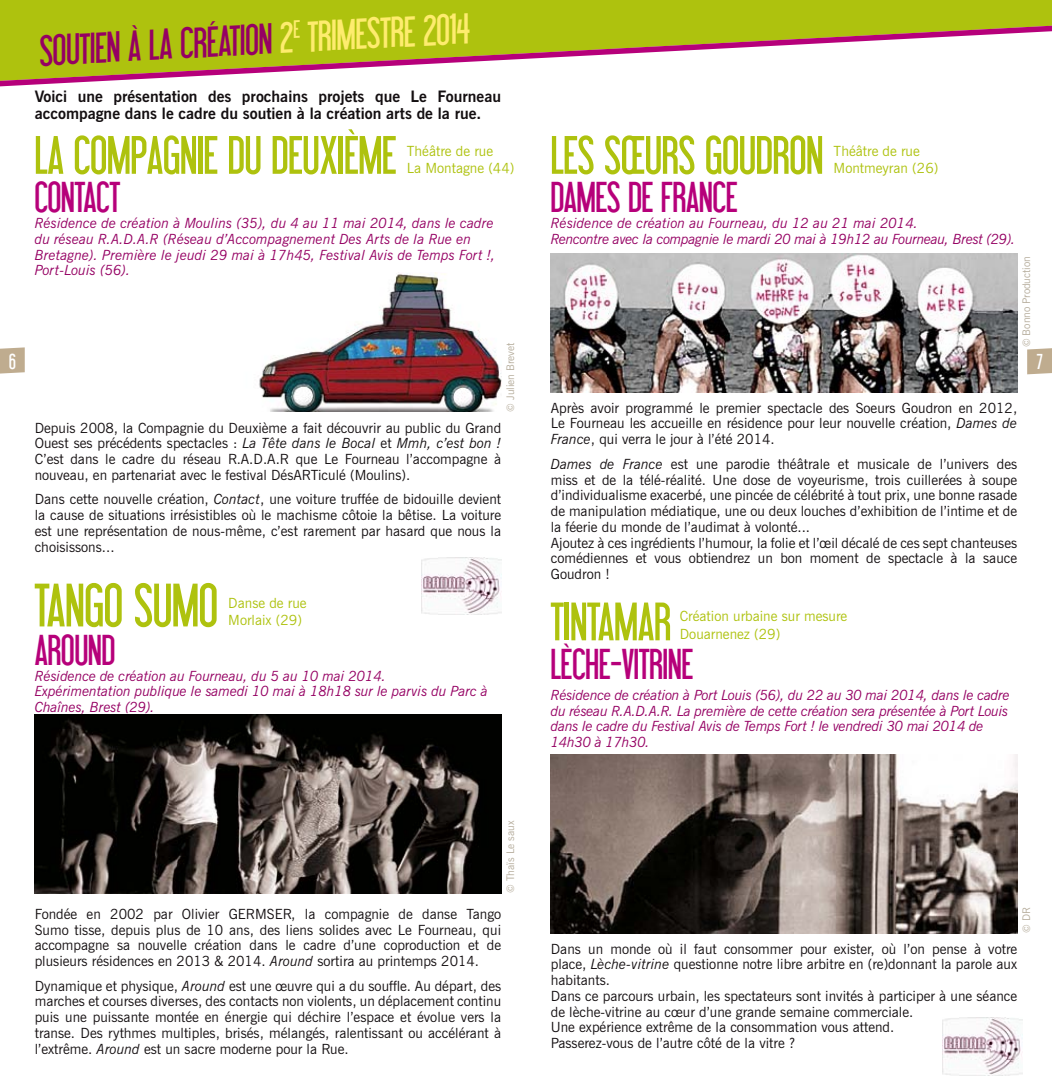
<style>
.page{position:relative;width:1052px;height:1077px;background:#fff}
.page>*{position:absolute;margin:0;border:0;box-sizing:border-box;transform-origin:0 0}
.t1{font:59.5px "Libel Suit";color:#aec20e}
.t2{font:52.5px "Libel Suit";color:#aec20e}
.t3{font:42px "Libel Suit";color:#b6007a}
.t4{font:42px "Libel Suit";color:#950063}
.t5{font:21px "Libel Suit";color:#fff}
.t6{font:700 15.75px/17.5px "News Gothic BT";color:#140f11}
.t7{font:14px/15.8px "News Gothic BT";color:#140f11;text-align:justify}
.t8{font:italic 14px/15.8px "News Gothic BT";letter-spacing:-.01em;color:#950063}
.t9{font:14px/17.5px "News Gothic BT";color:#aec20e}
.t10{font:10.5px "News Gothic BT";color:#b5ac9b}
.s1{color:#feec6e}
.s2{font-style:italic}
</style>
<div class="page">
<div style="left:0;top:0;width:1052px;height:26px;background:#aec20e"></div>
<svg style="left:0;top:26px;width:1052px;height:60px"></svg>
<img style="left:259px;top:273px;width:242px;height:139px">
<img style="left:35px;top:714px;width:466px;height:179px">
<img style="left:551px;top:253px;width:466px;height:139px">
<img style="left:551px;top:754px;width:466px;height:179px">
<img style="left:943px;top:1017px;width:79px;height:58px">
<img style="left:422px;top:557px;width:79px;height:58px">
<svg style="left:0;top:347px;width:25px;height:26px"></svg>
<svg style="left:1027px;top:348px;width:25px;height:26px"></svg>
<h3 class="t4" style="left:38px;top:28px;width:432px;rotate:-3deg">SOUTIEN À LA CRÉATION <span class="s1">2</span><sup>E</sup> <span class="s1">TRIMESTRE 2014</span></h3>
<p class="t6" style="left:35px;top:87px;width:468px">Voici une présentation des prochains projets que Le Fourneau accompagne dans le cadre du soutien à la création arts de la rue.</p>
<h2 class="t2" style="left:35px;top:127px;width:363px">LA COMPAGNIE DU DEUXIÈME</h2>
<h3 class="t3" style="left:35px;top:175px;width:14px">CONTACT</h3>
<p class="t8" style="left:35px;top:215px;width:462px">Résidence de création à Moulins (35), du 4 au 11 mai 2014, dans le cadre du réseau R.A.D.A.R (Réseau d’Accompagnement Des Arts de la Rue en Bretagne). Première le jeudi 29 mai à 17h45, Festival Avis de Temps Fort !, Port-Louis (56).</p>
<h2 class="t2" style="left:551px;top:127px;width:274px">LES SŒURS GOUDRON</h2>
<h3 class="t3" style="left:551px;top:175px;width:15px">DAMES</h3>
<h3 class="t3" style="left:628px;top:175px;width:47px">DE FRANCE</h3>
<p class="t8" style="left:551px;top:215px;width:466px">Résidence de création au Fourneau, du 12 au 21 mai 2014.<br>Rencontre avec la compagnie le mardi 20 mai à 19h12 au Fourneau, Brest (29).</p>
<p class="t9" style="left:407px;top:142px;width:109px">Théâtre de rue<br>La Montagne (44)</p>
<p class="t9" style="left:833px;top:142px;width:106px">Théâtre de rue<br>Montmeyran (26)</p>
<p class="t10" style="left:1020px;top:347px;width:93px;rotate:-90deg">© Bonno Production</p>
<p class="t10" style="left:504px;top:412px;width:71px;rotate:-90deg">© Julien Brevet</p>
<h3 class="t5" style="left:9px;top:350px;width:8px">6</h3>
<h3 class="t5" style="left:1036px;top:350px;width:7px">7</h3>
<p class="t7" style="left:551px;top:400px;width:468px">Après avoir programmé le premier spectacle des Soeurs Goudron en 2012, Le Fourneau les accueille en résidence pour leur nouvelle création, <span class="s2">Dames de France</span>, qui verra le jour à l’été 2014.</p>
<p class="t7" style="left:551px;top:456px;width:468px;text-align:left"><span class="s2">Dames de France</span> est une parodie théâtrale et musicale de l’univers des miss et de la télé-réalité. Une dose de voyeurisme, trois cuillerées à soupe d’individualisme exacerbé, une pincée de célébrité à tout prix, une bonne rasade de manipulation médiatique, une ou deux louches d’exhibition de l’intime et de la féerie du monde de l’audimat à volonté...<br>Ajoutez à ces ingrédients l’humour, la folie et l’œil décalé de ces sept chanteuses comédiennes et vous obtiendrez un bon moment de spectacle à la sauce Goudron !</p>
<p class="t7" style="left:35px;top:419px;width:468px">Depuis 2008, la Compagnie du Deuxième a fait découvrir au public du Grand Ouest ses précédents spectacles : <span class="s2">La Tête dans le Bocal</span> et <span class="s2">Mmh, c’est bon !<br></span>C’est dans le cadre du réseau R.A.D.A.R que Le Fourneau l’accompagne à nouveau, en partenariat avec le festival DésARTiculé (Moulins).</p>
<p class="t7" style="left:35px;top:491px;width:468px">Dans cette nouvelle création, <span class="s2">Contact</span>, une voiture truffée de bidouille devient la cause de situations irrésistibles où le machisme côtoie la bêtise. La voiture est une représentation de nous-même, c’est rarement par hasard que nous la choisissons...</p>
<h1 class="t1" style="left:35px;top:573px;width:185px">TANGO SUMO</h1>
<h3 class="t3" style="left:35px;top:627px;width:15px">AROUND</h3>
<p class="t8" style="left:35px;top:667px;width:455px">Résidence de création au Fourneau, du 5 au 10 mai 2014.<br>Expérimentation publique le samedi 10 mai à 18h18 sur le parvis du Parc à<br>Chaînes, Brest (29).</p>
<p class="t9" style="left:228px;top:593px;width:80px">Danse de rue<br>Morlaix (29)</p>
<p class="t10" style="left:504px;top:893px;width:74px;rotate:-90deg">© Thaïs Le saux</p>
<p class="t7" style="left:35px;top:906px;width:468px">Fondée en 2002 par Olivier GERMSER, la compagnie de danse Tango Sumo tisse, depuis plus de 10 ans, des liens solides avec Le Fourneau, qui accompagne sa nouvelle création dans le cadre d’une coproduction et de plusieurs résidences en 2013 &amp; 2014. <span class="s2">Around</span> sortira au printemps 2014.</p>
<p class="t7" style="left:35px;top:977px;width:468px">Dynamique et physique, <span class="s2">Around</span> est une œuvre qui a du souffle. Au départ, des marches et courses diverses, des contacts non violents, un déplacement continu puis une puissante montée en énergie qui déchire l’espace et évolue vers la transe. Des rythmes multiples, brisés, mélangés, ralentissant ou accélérant à l’extrême. <span class="s2">Around</span> est un sacre moderne pour la Rue.</p>
<h2 class="t2" style="left:551px;top:593px;width:122px">TINTAMAR</h2>
<h3 class="t3" style="left:551px;top:641px;width:83px">LÈCHE-VITRINE</h3>
<p class="t8" style="left:551px;top:687px;width:461px">Résidence de création à Port Louis (56), du 22 au 30 mai 2014, dans le cadre du réseau R.A.D.A.R. La première de cette création sera présentée à Port Louis dans le cadre du Festival Avis de Temps Fort ! le vendredi 30 mai 2014 de 14h30 à 17h30.</p>
<p class="t9" style="left:680px;top:607px;width:169px">Création urbaine sur mesure<br>Douarnenez (29)</p>
<p class="t10" style="left:1020px;top:933px;width:27px;rotate:-90deg">© DR</p>
<p class="t7" style="left:551px;top:940px;width:468px;text-align:left">Dans un monde où il faut consommer pour exister, où l’on pense à votre place, <span class="s2">Lèche-vitrine</span> questionne notre libre arbitre en (re)donnant la parole aux habitants.<br>Dans ce parcours urbain, les spectateurs sont invités à participer à une séance de lèche-vitrine au cœur d’une grande semaine commerciale.<br>Une expérience extrême de la consommation vous attend.<br>Passerez-vous de l’autre côté de la vitre ?</p>
</div>
